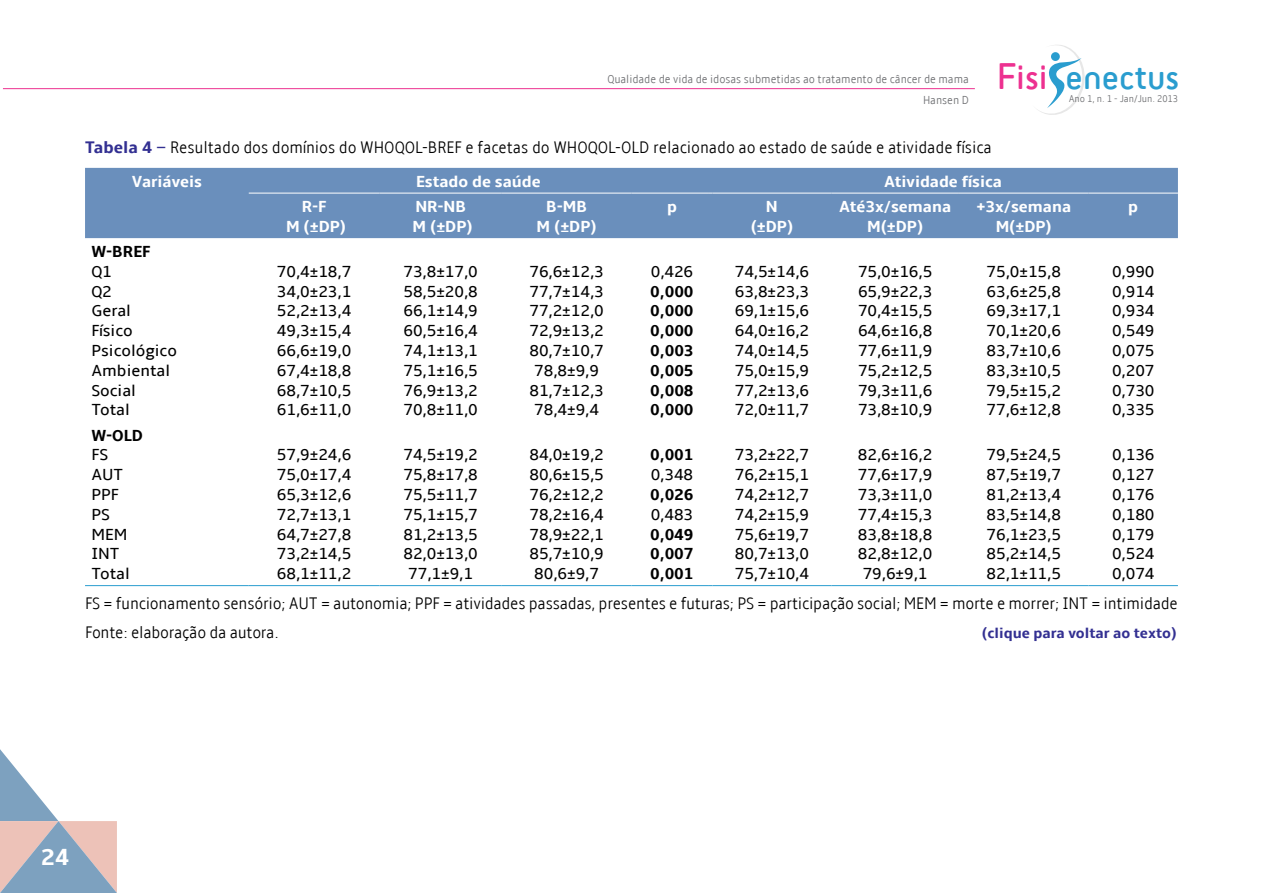
<style>
.page{position:relative;width:1263px;height:893px;background:#fff}
.page>*{position:absolute;margin:0;border:0;box-sizing:border-box;transform-origin:0 0}
.t1{font:37.65px "Sci Fly Sans";color:#2a9dcf}
.t2{font:37.65px "Sci Fly Sans";color:#ed3190}
.t3{font:700 24px "Amble";color:#fff}
.t4{font:300 condensed 17.25px/29.2px "Amble";letter-spacing:-.01em;color:#000}
.t5{font:16.5px/19.8px "Amble";color:#000;text-align:justify}
.t6{font:700 16.5px/19.8px "Amble";color:#fff;text-align:center}
.t7{font:700 16.5px/19.8px "Amble";color:#000;text-align:justify}
.t8{font:700 15px "Amble";color:#333092}
.t9{font:300 condensed 12px/21px "Amble";color:#6d6e71;text-align:right}
.t10{font:300 condensed 10.2px "Amble";color:#6d6e71}
.s1{font-weight:700;font-stretch:normal;color:#333092}
</style>
<div class="page">
<hr style="left:3px;top:88px;width:972px;height:1px;background:#ed3190">
<svg style="left:1037px;top:45px;width:48px;height:70px"></svg>
<svg style="left:0;top:749px;width:117px;height:144px"></svg>
<div style="left:85px;top:168px;width:1093px;height:70px;background:#6a8fbc"></div>
<hr style="left:85px;top:585px;width:164px;height:1px;background:#2a9dcf">
<hr style="left:249px;top:585px;width:130px;height:1px;background:#2a9dcf">
<hr style="left:379px;top:585px;width:123px;height:1px;background:#2a9dcf">
<hr style="left:502px;top:585px;width:129px;height:1px;background:#2a9dcf">
<hr style="left:631px;top:585px;width:77px;height:1px;background:#2a9dcf">
<hr style="left:712px;top:585px;width:119px;height:1px;background:#2a9dcf">
<hr style="left:831px;top:585px;width:128px;height:1px;background:#2a9dcf">
<hr style="left:959px;top:585px;width:130px;height:1px;background:#2a9dcf">
<hr style="left:1089px;top:585px;width:89px;height:1px;background:#2a9dcf">
<hr style="left:249px;top:193px;width:130px;height:1px;background:#fff">
<hr style="left:379px;top:193px;width:123px;height:1px;background:#fff">
<hr style="left:502px;top:193px;width:129px;height:1px;background:#fff">
<hr style="left:631px;top:193px;width:77px;height:1px;background:#fff">
<hr style="left:712px;top:193px;width:119px;height:1px;background:#fff">
<hr style="left:831px;top:193px;width:128px;height:1px;background:#fff">
<hr style="left:959px;top:193px;width:130px;height:1px;background:#fff">
<hr style="left:1089px;top:193px;width:89px;height:1px;background:#fff">
<p class="t9" style="left:607px;top:68px;width:363px">Qualidade de vida de idosas submetidas ao tratamento de câncer de mama<br>Hansen D</p>
<h1 class="t2" style="left:997px;top:54px;width:52px">Fisi</h1>
<h1 class="t1" style="left:1066px;top:54px;width:115px">enectus</h1>
<p class="t10" style="left:1069px;top:93px;width:111px">Ano 1, n. 1 - Jan/Jun. 2013</p>
<p class="t4" style="left:85px;top:133px;width:908px"><span class="s1">Tabela 4 –</span> Resultado dos domínios do WHOQOL-BREF e facetas do WHOQOL-OLD relacionado ao estado de saúde e atividade física</p>
<p class="t6" style="left:132px;top:172px;width:71px">Variáveis</p>
<p class="t6" style="left:416px;top:172px;width:126px">Estado de saúde</p>
<p class="t6" style="left:884px;top:172px;width:119px">Atividade física</p>
<p class="t6" style="left:286px;top:197px;width:62px">R-F<br>M (±DP)</p>
<p class="t6" style="left:413px;top:197px;width:62px;text-align:left">NR-NB<br>M (±DP)</p>
<p class="t6" style="left:537px;top:197px;width:62px">B-MB<br>M (±DP)</p>
<p class="t6" style="left:667px;top:197px;width:11px">p</p>
<p class="t6" style="left:751px;top:197px;width:44px">N (±DP)</p>
<p class="t6" style="left:839px;top:197px;width:114px">Até3x/semana<br>M(±DP)</p>
<p class="t6" style="left:976px;top:197px;width:96px">+3x/semana<br>M(±DP)</p>
<p class="t6" style="left:1128px;top:197px;width:11px">p</p>
<p class="t7" style="left:91px;top:242px;width:60px">W-BREF</p>
<p class="t5" style="left:91px;top:262px;width:87px;text-align:left">Q1<br>Q2<br>Geral<br>Físico<br>Psicológico<br>Ambiental<br>Social<br>Total</p>
<p class="t5" style="left:277px;top:262px;width:76px">70,4±18,7<br>34,0±23,1<br>52,2±13,4<br>49,3±15,4<br>66,6±19,0<br>67,4±18,8<br>68,7±10,5<br>61,6±11,0</p>
<p class="t5" style="left:403px;top:262px;width:76px">73,8±17,0<br>58,5±20,8<br>66,1±14,9<br>60,5±16,4<br>74,1±13,1<br>75,1±16,5<br>76,9±13,2<br>70,8±11,0</p>
<p class="t5" style="left:529px;top:262px;width:76px;text-align:left">76,6±12,3<br>77,7±14,3<br>77,2±12,0<br>72,9±13,2<br>80,7±10,7<br>78,8±9,9<br>81,7±12,3<br>78,4±9,4</p>
<p class="t5" style="left:651px;top:262px;width:44px">0,426</p>
<p class="t5" style="left:735px;top:262px;width:76px">74,5±14,6<br>63,8±23,3<br>69,1±15,6<br>64,0±16,2<br>74,0±14,5<br>75,0±15,9<br>77,2±13,6<br>72,0±11,7</p>
<p class="t5" style="left:858px;top:262px;width:76px">75,0±16,5<br>65,9±22,3<br>70,4±15,5<br>64,6±16,8<br>77,6±11,9<br>75,2±12,5<br>79,3±11,6<br>73,8±10,9</p>
<p class="t5" style="left:987px;top:262px;width:76px">75,0±15,8<br>63,6±25,8<br>69,3±17,1<br>70,1±20,6<br>83,7±10,6<br>83,3±10,5<br>79,5±15,2<br>77,6±12,8</p>
<p class="t5" style="left:1112px;top:262px;width:44px">0,990<br>0,914<br>0,934<br>0,549<br>0,075<br>0,207<br>0,730<br>0,335</p>
<p class="t7" style="left:650px;top:281px;width:45px">0,000<br>0,000<br>0,000<br>0,003<br>0,005<br>0,008<br>0,000</p>
<p class="t7" style="left:91px;top:425px;width:53px">W-OLD</p>
<p class="t5" style="left:91px;top:445px;width:40px;text-align:left">FS<br>AUT<br>PPF<br>PS<br>MEM<br>INT<br>Total</p>
<p class="t5" style="left:277px;top:445px;width:76px">57,9±24,6<br>75,0±17,4<br>65,3±12,6<br>72,7±13,1<br>64,7±27,8<br>73,2±14,5<br>68,1±11,2</p>
<p class="t5" style="left:403px;top:445px;width:76px">74,5±19,2<br>75,8±17,8<br>75,5±11,7<br>75,1±15,7<br>81,2±13,5<br>82,0±13,0<br>77,1±9,1</p>
<p class="t5" style="left:529px;top:445px;width:76px">84,0±19,2<br>80,6±15,5<br>76,2±12,2<br>78,2±16,4<br>78,9±22,1<br>85,7±10,9<br>80,6±9,7</p>
<p class="t7" style="left:650px;top:445px;width:45px">0,001</p>
<p class="t5" style="left:735px;top:445px;width:76px">73,2±22,7<br>76,2±15,1<br>74,2±12,7<br>74,2±15,9<br>75,6±19,7<br>80,7±13,0<br>75,7±10,4</p>
<p class="t5" style="left:858px;top:445px;width:76px">82,6±16,2<br>77,6±17,9<br>73,3±11,0<br>77,4±15,3<br>83,8±18,8<br>82,8±12,0<br>79,6±9,1</p>
<p class="t5" style="left:986px;top:445px;width:76px">79,5±24,5<br>87,5±19,7<br>81,2±13,4<br>83,5±14,8<br>76,1±23,5<br>85,2±14,5<br>82,1±11,5</p>
<p class="t5" style="left:1112px;top:445px;width:44px">0,136<br>0,127<br>0,176<br>0,180<br>0,179<br>0,524<br>0,074</p>
<p class="t4" style="left:85px;top:589px;width:1094px">FS = funcionamento sensório; AUT = autonomia; PPF = atividades passadas, presentes e futuras; PS = participação social; MEM = morte e morrer; INT = intimidade<br>Fonte: elaboração da autora.</p>
<p class="t5" style="left:651px;top:465px;width:44px">0,348</p>
<p class="t7" style="left:650px;top:485px;width:45px">0,026</p>
<p class="t5" style="left:651px;top:505px;width:44px">0,483</p>
<p class="t7" style="left:650px;top:524px;width:45px">0,049<br>0,007<br>0,001</p>
<p class="t8" style="left:982px;top:625px;width:196px">(clique para voltar ao texto)</p>
<h2 class="t3" style="left:41px;top:843px;width:30px">24</h2>
</div>
